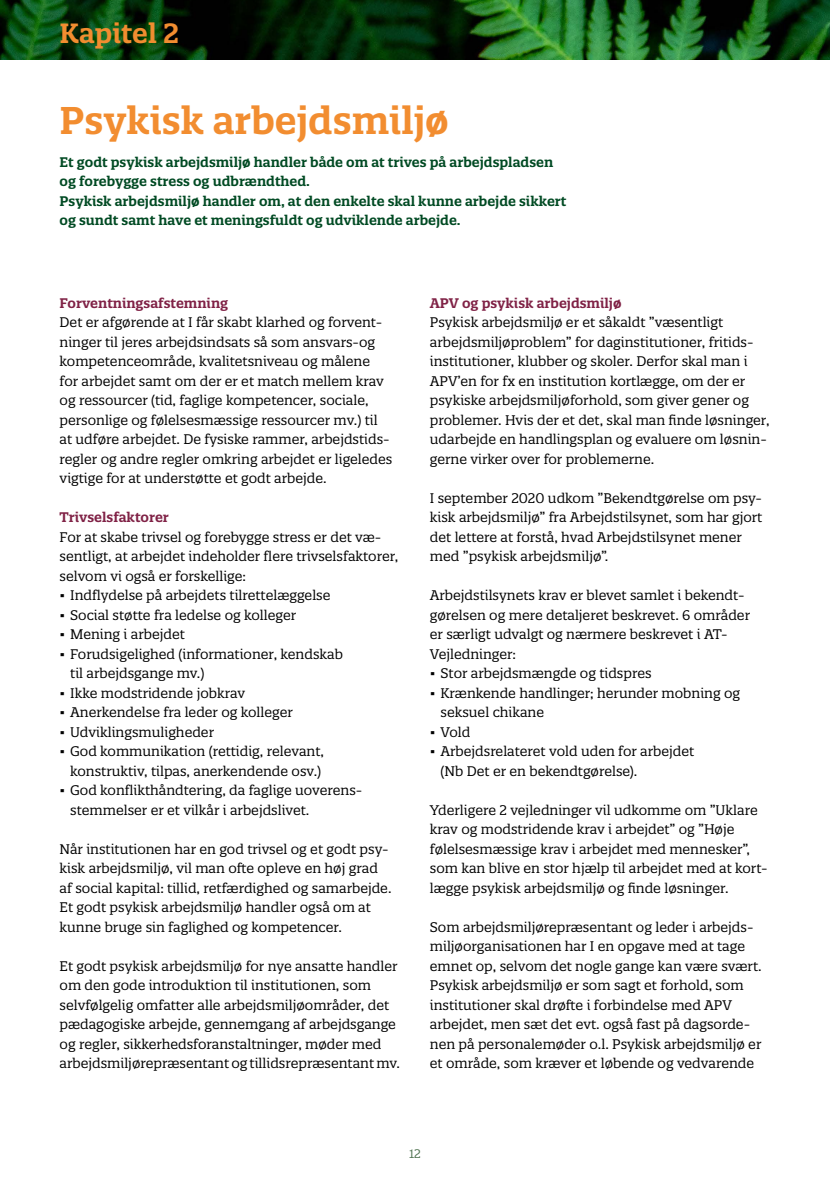
<style>
.page{position:relative;width:830px;height:1191px;background:#fff}
.page>*{position:absolute;margin:0;border:0;box-sizing:border-box;transform-origin:0 0}
.t1{font:600 37.5px "Quatro Slab";color:#f28d30}
.t2{font:600 27px "Quatro Slab";color:#f28d30}
.t3{font:13.5px/19.5px "Quatro Slab";color:#000}
.t4{font:600 13.5px/19.5px "Quatro Slab";color:#004a23}
.t5{font:600 13.5px "Quatro Slab";color:#802246}
.t6{font:12px "Quatro Slab";color:#4e724f}
</style>
<div class="page">
<img style="left:0;top:0;width:829px;height:60px">
<h2 class="t2" style="left:60px;top:16px;width:121px">Kapitel 2</h2>
<h1 class="t1" style="left:60px;top:97px;width:390px">Psykisk arbejdsmiljø</h1>
<p class="t4" style="left:60px;top:152px;width:508px">Et godt psykisk arbejdsmiljø handler både om at trives på arbejdspladsen og forebygge stress og udbrændthed.<br>Psykisk arbejdsmiljø handler om, at den enkelte skal kunne arbejde sikkert og sundt samt have et meningsfuldt og udviklende arbejde.</p>
<p class="t5" style="left:60px;top:294px;width:170px">Forventningsafstemning</p>
<p class="t3" style="left:60px;top:312px;width:334px">Det er afgørende at I får skabt klarhed og forvent&shy;ninger til jeres arbejdsindsats så som ansvars-og kompetenceområde, kvalitetsniveau og målene<br>for arbejdet samt om der er et match mellem krav og ressourcer (tid, faglige kompetencer, sociale, personlige og følelsesmæssige ressourcer mv.) til at udføre arbejdet. De fysiske rammer, arbejdstids&shy;regler og andre regler omkring arbejdet er ligeledes vigtige for at understøtte et godt arbejde.</p>
<p class="t5" style="left:60px;top:509px;width:111px">Trivselsfaktorer</p>
<p class="t3" style="left:60px;top:527px;width:340px">For at skabe trivsel og forebygge stress er det væ&shy;sentligt, at arbejdet indeholder flere trivselsfaktorer, selvom vi også er forskellige:</p>
<p class="t3" style="left:60px;top:585px;width:272px">• Indflydelse på arbejdets tilrettelæggelse</p>
<p class="t3" style="left:60px;top:605px;width:238px">• Social støtte fra ledelse og kolleger</p>
<p class="t3" style="left:60px;top:624px;width:127px">• Mening i arbejdet</p>
<p class="t3" style="left:70px;top:644px;width:274px;text-indent:-11px">• Forudsigelighed (informationer, kendskab til arbejdsgange mv.)</p>
<p class="t3" style="left:60px;top:683px;width:187px">• Ikke modstridende jobkrav</p>
<p class="t3" style="left:60px;top:702px;width:235px">• Anerkendelse fra leder og kolleger</p>
<p class="t3" style="left:60px;top:722px;width:156px">• Udviklingsmuligheder</p>
<p class="t3" style="left:60px;top:741px;width:266px;text-align:center">• God kommunikation (rettidig, relevant, konstruktiv, tilpas, anerkendende osv.)</p>
<p class="t3" style="left:70px;top:780px;width:293px;text-indent:-11px">• God konflikthåndtering, da faglige uoverens&shy;stemmelser er et vilkår i arbejdslivet.</p>
<p class="t3" style="left:60px;top:839px;width:333px">Når institutionen har en god trivsel og et godt psy&shy;kisk arbejdsmiljø, vil man ofte opleve en høj grad af social kapital: tillid, retfærdighed og samarbejde.<br>Et godt psykisk arbejdsmiljø handler også om at kunne bruge sin faglighed og kompetencer.</p>
<p class="t3" style="left:60px;top:956px;width:342px">Et godt psykisk arbejdsmiljø for nye ansatte handler om den gode introduktion til institutionen, som selvfølgelig omfatter alle arbejdsmiljøområder, det pædagogiske arbejde, gennemgang af arbejdsgange og regler, sikkerhedsforanstaltninger, møder med arbejdsmiljørepræsentant og tillidsrepræsentant mv.</p>
<p class="t5" style="left:429px;top:294px;width:193px">APV og psykisk arbejdsmiljø</p>
<p class="t3" style="left:429px;top:312px;width:341px">Psykisk arbejdsmiljø er et såkaldt ”væsentligt arbejdsmiljøproblem” for daginstitutioner, fritids&shy;institutioner, klubber og skoler. Derfor skal man i APV’en for fx en institution kortlægge, om der er psykiske arbejdsmiljøforhold, som giver gener og problemer. Hvis der et det, skal man finde løsninger, udarbejde en handlingsplan og evaluere om løsnin&shy;gerne virker over for problemerne.</p>
<p class="t3" style="left:429px;top:488px;width:334px">I september 2020 udkom ”Bekendtgørelse om psy&shy;kisk arbejdsmiljø” fra Arbejdstilsynet, som har gjort det lettere at forstå, hvad Arbejdstilsynet mener med ”psykisk arbejdsmiljø”.</p>
<p class="t3" style="left:429px;top:585px;width:321px">Arbejdstilsynets krav er blevet samlet i bekendt&shy;gørelsen og mere detaljeret beskrevet. 6 områder er særligt udvalgt og nærmere beskrevet i AT-Vejledninger:</p>
<p class="t3" style="left:429px;top:663px;width:223px">• Stor arbejdsmængde og tidspres</p>
<p class="t3" style="left:440px;top:683px;width:301px;text-indent:-11px">• Krænkende handlinger; herunder mobning og seksuel chikane</p>
<p class="t3" style="left:429px;top:722px;width:42px">• Vold</p>
<p class="t3" style="left:440px;top:741px;width:255px;text-indent:-11px">• Arbejdsrelateret vold uden for arbejdet (Nb Det er en bekendtgørelse).</p>
<p class="t3" style="left:429px;top:800px;width:339px">Yderligere 2 vejledninger vil udkomme om ”Uklare krav og modstridende krav i arbejdet” og ”Høje følelsesmæssige krav i arbejdet med mennesker”, som kan blive en stor hjælp til arbejdet med at kort&shy;lægge psykisk arbejdsmiljø og finde løsninger.</p>
<p class="t3" style="left:429px;top:917px;width:333px">Som arbejdsmiljørepræsentant og leder i arbejds&shy;miljøorganisationen har I en opgave med at tage emnet op, selvom det nogle gange kan være svært.<br>Psykisk arbejdsmiljø er som sagt et forhold, som institutioner skal drøfte i forbindelse med APV arbejdet, men sæt det evt. også fast på dagsorde&shy;nen på personalemøder o.l. Psykisk arbejdsmiljø er et område, som kræver et løbende og vedvarende</p>
<p class="t6" style="left:409px;top:1145px;width:13px">12</p>
</div>
